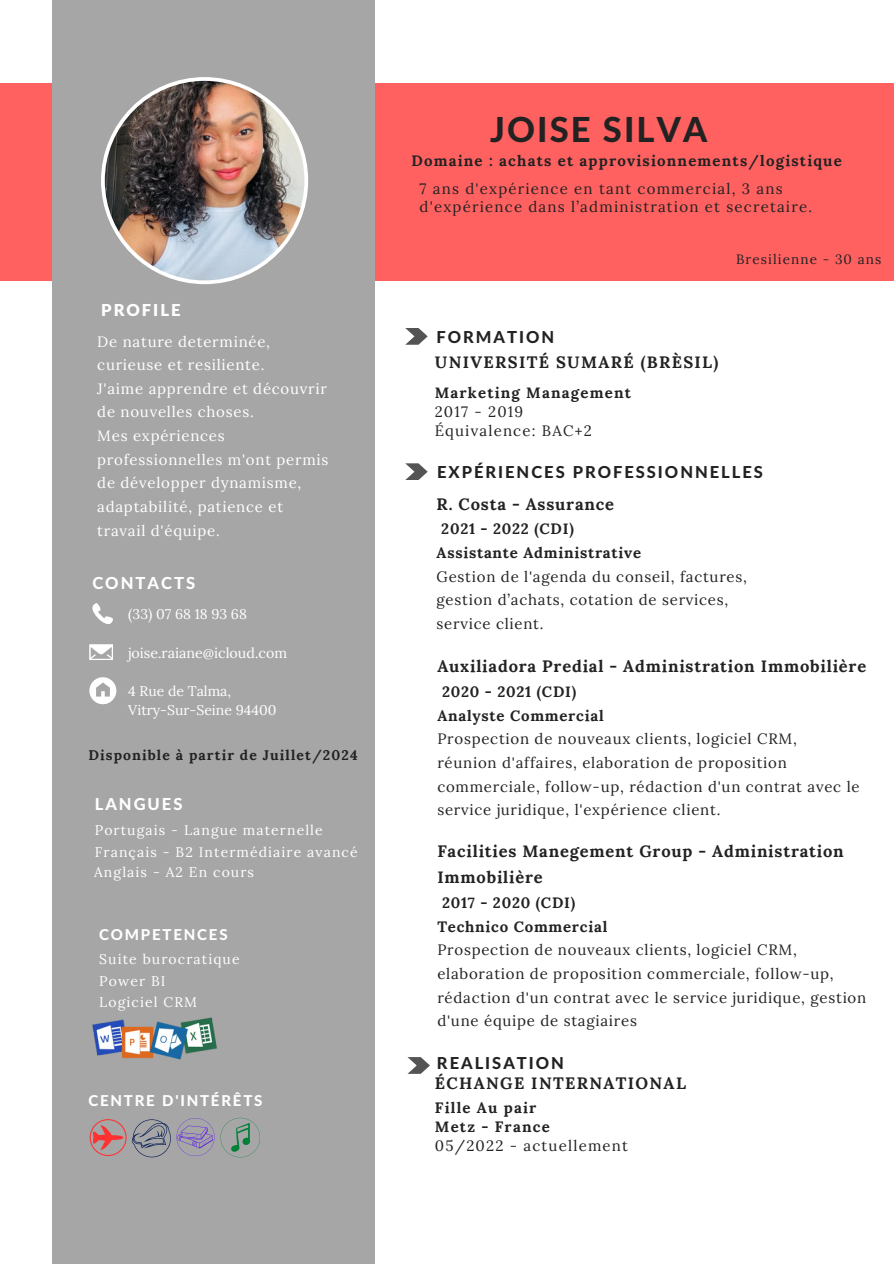
<style>
.page{position:relative;width:894px;height:1264px;background:#fff}
.page>*{position:absolute;margin:0;border:0;box-sizing:border-box;transform-origin:0 0}
.t1{font:800 34.5px "Lato Latin";letter-spacing:.06em;color:#222}
.t2{font:700 16.5px/25.8px "Lora";letter-spacing:.05em;color:#222}
.t3{font:800 16.5px "Lato Latin";letter-spacing:.12em;color:#222}
.t4{font:700 16.5px "Lora";letter-spacing:.08em;color:#222}
.t5{font:800 16.5px "Lato Latin";letter-spacing:.12em;color:#fff}
.t6{font:900 16.5px "Lato Latin";letter-spacing:.12em;color:#fff}
.t7{font:15px/23.7px "Lora";letter-spacing:.05em;color:#222}
.t8{font:15px/23.7px "Lora";letter-spacing:.05em;color:#fff}
.t9{font:15px/19.2px "Lora";letter-spacing:.08em;color:#222}
.t10{font:700 15px/19.2px "Lora";letter-spacing:.08em;color:#222}
.t11{font:800 15px "Lato Latin";letter-spacing:.12em;color:#fff}
.t12{font:700 15px "Lora";letter-spacing:.05em;color:#222}
.t13{font:14.25px "Lora";color:#fff}
.t14{font:13.95px "Lora";letter-spacing:.08em;color:#fff}
.t15{font:13.95px "Lora";color:#fff}
.t16{font:700 13.95px "Lora";letter-spacing:.08em;color:#222}
.t17{font:13.5px "Lora";letter-spacing:.08em;color:#222}
.s1{font-weight:700}
.s2{font-weight:400}
</style>
<div class="page">
<div style="left:0;top:84px;width:893px;height:197px;background:#ff6060"></div>
<div style="left:52px;top:0;width:323px;height:1263px;background:#a6a6a6"></div>
<img style="left:101px;top:77px;width:207px;height:207px">
<svg style="left:405px;top:463px;width:22px;height:17px"></svg>
<svg style="left:407px;top:1057px;width:23px;height:16px"></svg>
<svg style="left:405px;top:328px;width:22px;height:17px"></svg>
<svg style="left:92px;top:603px;width:21px;height:20px"></svg>
<svg style="left:89px;top:644px;width:24px;height:16px"></svg>
<svg style="left:89px;top:677px;width:27px;height:27px"></svg>
<img style="left:92px;top:1017px;width:125px;height:43px">
<svg style="left:90px;top:1118px;width:124px;height:39px"></svg>
<svg style="left:220px;top:1117px;width:40px;height:40px"></svg>
<h4 class="t6" style="left:101px;top:303px;width:81px">PROFILE</h4>
<h4 class="t8" style="left:97px;top:329px;width:233px">De nature determinée, curieuse et resiliente.<br>J'aime apprendre et découvrir de nouvelles choses.<br>Mes expériences professionnelles m'ont permis de développer dynamisme, adaptabilité, patience et travail d'équipe.</h4>
<h2 class="t5" style="left:92px;top:575px;width:104px">CONTACTS</h2>
<h4 class="t15" style="left:128px;top:605px;width:120px">(33) 07 68 18 93 68</h4>
<h2 class="t13" style="left:128px;top:643px;width:160px">joise.raiane@icloud.com</h2>
<h4 class="t15" style="left:128px;top:681px;width:104px">4 Rue de Talma,</h4>
<p class="t15" style="left:128px;top:700px;width:149px">Vitry-Sur-Seine 94400</p>
<p class="t16" style="left:88px;top:745px;width:271px">Disponible à partir de Juillet/2024</p>
<p class="t5" style="left:95px;top:797px;width:89px">LANGUES</p>
<h2 class="t14" style="left:95px;top:820px;width:229px">Portugais - Langue maternelle</h2>
<h2 class="t14" style="left:95px;top:843px;width:264px">Français - B2 Intermédiaire avancé</h2>
<h4 class="t14" style="left:94px;top:863px;width:161px">Anglais - A2 En cours</h4>
<p class="t11" style="left:99px;top:928px;width:130px">COMPETENCES</p>
<p class="t14" style="left:99px;top:950px;width:142px">Suite burocratique</p>
<h5 class="t14" style="left:99px;top:971px;width:68px">Power BI</h5>
<h2 class="t14" style="left:99px;top:993px;width:99px">Logiciel CRM</h2>
<h2 class="t11" style="left:88px;top:1093px;width:175px">CENTRE D'INTÉRÊTS</h2>
<p class="t1" style="left:490px;top:114px;width:218px">JOISE SILVA</p>
<p class="t9" style="left:419px;top:179px;width:394px;line-height:18px">7 ans d'expérience en tant commercial, 3 ans d'expérience dans l’administration et secretaire.</p>
<p class="t17" style="left:735px;top:250px;width:147px">Bresilienne - 30 ans</p>
<h2 class="t10" style="left:411px;top:150px;width:432px">Domaine : achats et approvisionnements/logistique</h2>
<p class="t3" style="left:436px;top:329px;width:119px">FORMATION</p>
<h4 class="t4" style="left:435px;top:352px;width:285px">UNIVERSITÉ SUMARÉ (BRÈSIL)</h4>
<h2 class="t9" style="left:434px;top:382px;width:198px"><span class="s1">Marketing Management<br></span>2017 - 2019<br>Équivalence: BAC+2</h2>
<h2 class="t3" style="left:437px;top:464px;width:327px">EXPÉRIENCES PROFESSIONNELLES</h2>
<p class="t2" style="left:436px;top:490px;width:179px">R. Costa - Assurance</p>
<p class="t12" style="left:441px;top:519px;width:134px">2021 - 2022 (CDI)</p>
<p class="t7" style="left:436px;top:540px;width:312px"><span class="s1">Assistante Administrative<br></span>Gestion de l'agenda du conseil, factures, gestion d’achats, cotation de services, service client.</p>
<p class="t2" style="left:437px;top:653px;width:430px">Auxiliadora Predial - Administration Immobilière</p>
<p class="t7" style="left:437px;top:680px;width:423px;text-indent:5px"><span class="s1">2020 - 2021 (CDI)<br>Analyste Commercial<br></span>Prospection de nouveaux clients, logiciel CRM, réunion d'affaires, elaboration de proposition commerciale, follow-up, rédaction d'un contrat avec le service juridique, l'expérience client.</p>
<p class="t2" style="left:437px;top:838px;width:408px">Facilities Manegement Group - Administration<br>Immobilière</p>
<p class="t7" style="left:437px;top:890px;width:361px;text-indent:5px"><span class="s1">2017 - 2020 (CDI)<br>Technico Commercial<br></span>Prospection de nouveaux clients, logiciel CRM,</p>
<p class="t7" style="left:437px;top:961px;width:430px">elaboration de proposition commerciale, follow-up, rédaction d'un contrat avec le service juridique, gestion d'une équipe de stagiaires</p>
<h4 class="t3" style="left:437px;top:1056px;width:128px">REALISATION</h4>
<h1 class="t4" style="left:435px;top:1071px;width:252px">ÉCHANGE INTERNATIONAL</h1>
<h3 class="t10" style="left:435px;top:1097px;width:195px">Fille Au pair<br>Metz - France<br><span class="s2">05/2022 - actuellement</span></h3>
</div>
